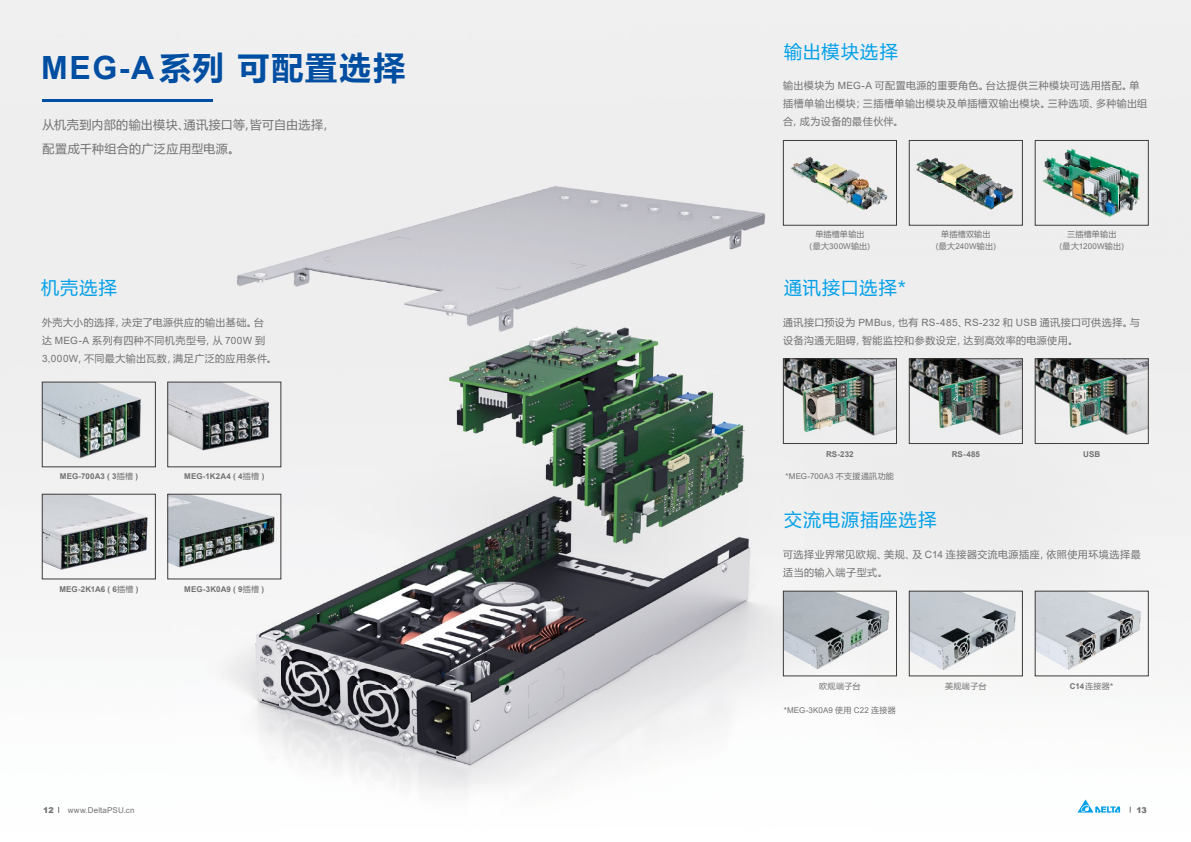
<style>
.page{position:relative;width:1191px;height:842px;background:#fff}
.page>*{position:absolute;margin:0;border:0;box-sizing:border-box;transform-origin:0 0}
.t1{font:700 32px "Microsoft Ya Hei";letter-spacing:.06em;color:#004ea2}
.t2{font:18px "Microsoft Ya Hei";letter-spacing:.07em;color:#00a0e9}
.t3{font:12px/24px "Microsoft Ya Hei";letter-spacing:.025em;color:#727171}
.t4{font:10px/18px "Microsoft Ya Hei";letter-spacing:.045em;color:#727171}
.t5{font:700 8px "Arial";letter-spacing:.01em;color:#727171}
.t6{font:8px "Arial";letter-spacing:.015em;color:#727171}
.t7{font:8px/12px "Microsoft Ya Hei";letter-spacing:.045em;color:#727171;text-align:center}
.t8{font:8px/12px "Microsoft Ya Hei";letter-spacing:.015em;color:#727171;text-align:center}
.t9{font:900 8px "Arial";color:#727171}
.s1{font-family:"Arial"}
.s2{font-family:"Microsoft Ya Hei";font-weight:400}
.s3{font-family:"Microsoft Ya Hei"}
.s4{font-family:"Arial";font-weight:700}
</style>
<div class="page">
<img style="left:0;top:0;width:630px;height:405px">
<div style="left:630px;top:0;width:561px;height:155px;background:#efefef"></div>
<img style="left:630px;top:155px;width:175px;height:500px">
<div style="left:876px;top:155px;width:34px;height:529px;background:#efeeef"></div>
<img style="left:1016px;top:155px;width:34px;height:522px">
<img style="left:1121px;top:155px;width:70px;height:658px">
<div style="left:910px;top:218px;width:106px;height:141px;background:#efeeef"></div>
<div style="left:805px;top:219px;width:71px;height:140px;background:#efeeef"></div>
<div style="left:1050px;top:222px;width:71px;height:137px;background:#efeeef"></div>
<img style="left:0;top:405px;width:69px;height:408px">
<img style="left:140px;top:405px;width:34px;height:175px">
<img style="left:280px;top:405px;width:351px;height:388px">
<img style="left:174px;top:579px;width:106px;height:164px">
<img style="left:630px;top:655px;width:246px;height:138px">
<img style="left:1050px;top:676px;width:71px;height:137px">
<hr style="left:43px;top:99px;width:170px;height:3px;background:#004ea2">
<img style="left:44px;top:384px;width:109px;height:81px">
<img style="left:170px;top:384px;width:109px;height:81px">
<img style="left:170px;top:496px;width:109px;height:81px">
<img style="left:44px;top:496px;width:109px;height:81px">
<div style="left:42px;top:494px;width:113px;height:85px;border:1px solid #3f3b3a"></div>
<svg style="left:1077px;top:799px;width:43px;height:13px"></svg>
<img style="left:785px;top:361px;width:109px;height:81px">
<div style="left:783px;top:359px;width:113px;height:85px;border:1px solid #3f3b3a"></div>
<img style="left:785px;top:593px;width:109px;height:81px">
<div style="left:783px;top:591px;width:113px;height:85px;border:1px solid #3f3b3a"></div>
<img style="left:785px;top:148px;width:109px;height:71px">
<div style="left:783px;top:140px;width:113px;height:85px;border:1px solid #3f3b3a"></div>
<img style="left:911px;top:361px;width:109px;height:81px">
<div style="left:909px;top:359px;width:113px;height:85px;border:1px solid #3f3b3a"></div>
<img style="left:911px;top:593px;width:109px;height:81px">
<div style="left:909px;top:591px;width:113px;height:85px;border:1px solid #3f3b3a"></div>
<img style="left:911px;top:150px;width:109px;height:68px">
<div style="left:909px;top:140px;width:113px;height:85px;border:1px solid #3f3b3a"></div>
<img style="left:1037px;top:361px;width:109px;height:81px">
<div style="left:1035px;top:359px;width:113px;height:85px;border:1px solid #3f3b3a"></div>
<img style="left:1037px;top:593px;width:109px;height:81px">
<img style="left:1037px;top:142px;width:109px;height:80px">
<div style="left:1035px;top:140px;width:113px;height:85px;border:1px solid #3f3b3a"></div>
<h1 class="t1" style="left:41px;top:45px;width:366px"><span class="s1">MEG-A</span>系列 可配置选择</h1>
<p class="t3" style="left:43px;top:112px;width:294px">从机壳到内部的输出模块、通讯接口等，皆可自由选择，配置成千种组合的广泛应用型电源。</p>
<h2 class="t2" style="left:41px;top:275px;width:77px">机壳选择</h2>
<p class="t4" style="left:42px;top:313px;width:236px">外壳大小的选择，决定了电源供应的输出基础。台<br>达 <span class="s1">MEG-A</span> 系列有四种不同机壳型号，从 <span class="s1">700W</span> 到<br><span class="s1">3,000W</span>，不同最大输出瓦数，满足广泛的应用条件。</p>
<p class="t5" style="left:60px;top:470px;width:80px">MEG-700A3 ( 3<span class="s2">插槽</span> )</p>
<p class="t5" style="left:59px;top:583px;width:81px">MEG-2K1A6 ( 6<span class="s2">插槽</span> )</p>
<p class="t5" style="left:184px;top:470px;width:82px">MEG-1K2A4 ( 4<span class="s2">插槽</span> )</p>
<p class="t5" style="left:184px;top:583px;width:81px">MEG-3K0A9 ( 9<span class="s2">插槽</span> )</p>
<h2 class="t2" style="left:784px;top:39px;width:115px">输出模块选择</h2>
<p class="t4" style="left:783px;top:76px;width:365px">输出模块为 <span class="s1">MEG-A</span> 可配置电源的重要角色。台达提供三种模块可选用搭配。单插槽单输出模块；三插槽单输出模块及单插槽双输出模块。三种选项、多种输出组合，成为设备的最佳伙伴。</p>
<p class="t8" style="left:805px;top:228px;width:71px">单插槽单输出<br>（最大<span class="s1">300W</span>输出）</p>
<p class="t8" style="left:931px;top:228px;width:71px">单插槽双输出<br>（最大<span class="s1">240W</span>输出）</p>
<p class="t7" style="left:1054px;top:228px;width:75px">三插槽单输出<br>（最大<span class="s1">1200W</span>输出）</p>
<h2 class="t2" style="left:784px;top:275px;width:123px">通讯接口选择*</h2>
<p class="t4" style="left:783px;top:313px;width:358px">通讯接口预设为 <span class="s1">PMBus</span>，也有 <span class="s1">RS-485</span>、<span class="s1">RS-232</span> 和 <span class="s1">USB</span> 通讯接口可供选择。与设备沟通无阻碍，智能监控和参数设定，达到高效率的电源使用。</p>
<p class="t5" style="left:826px;top:449px;width:29px">RS-232</p>
<p class="t6" style="left:785px;top:470px;width:110px">*MEG-700A3 <span class="s3">不支援通訊功能</span></p>
<p class="t5" style="left:951px;top:449px;width:30px">RS-485</p>
<p class="t5" style="left:1083px;top:449px;width:19px">USB</p>
<h2 class="t2" style="left:784px;top:507px;width:154px">交流电源插座选择</h2>
<p class="t4" style="left:783px;top:545px;width:359px">可选择业界常见欧规、美规、及 <span class="s1">C14</span> 连接器交流电源插座，依照使用环境选择最适当的输入端子型式。</p>
<p class="t7" style="left:819px;top:680px;width:43px">欧规端子台</p>
<p class="t6" style="left:783px;top:704px;width:114px">*MEG-3K0A9 <span class="s3">使用</span> C22 <span class="s3">连接器</span></p>
<p class="t7" style="left:945px;top:680px;width:43px">美规端子台</p>
<p class="t7" style="left:1070px;top:680px;width:45px"><span class="s4">C14</span>连接器*</p>
<p class="t9" style="left:43px;top:804px;width:12px">12</p>
<p class="t6" style="left:68px;top:804px;width:68px">www.DeltaPSU.cn</p>
<p class="t9" style="left:1136px;top:804px;width:12px">13</p>
</div>
